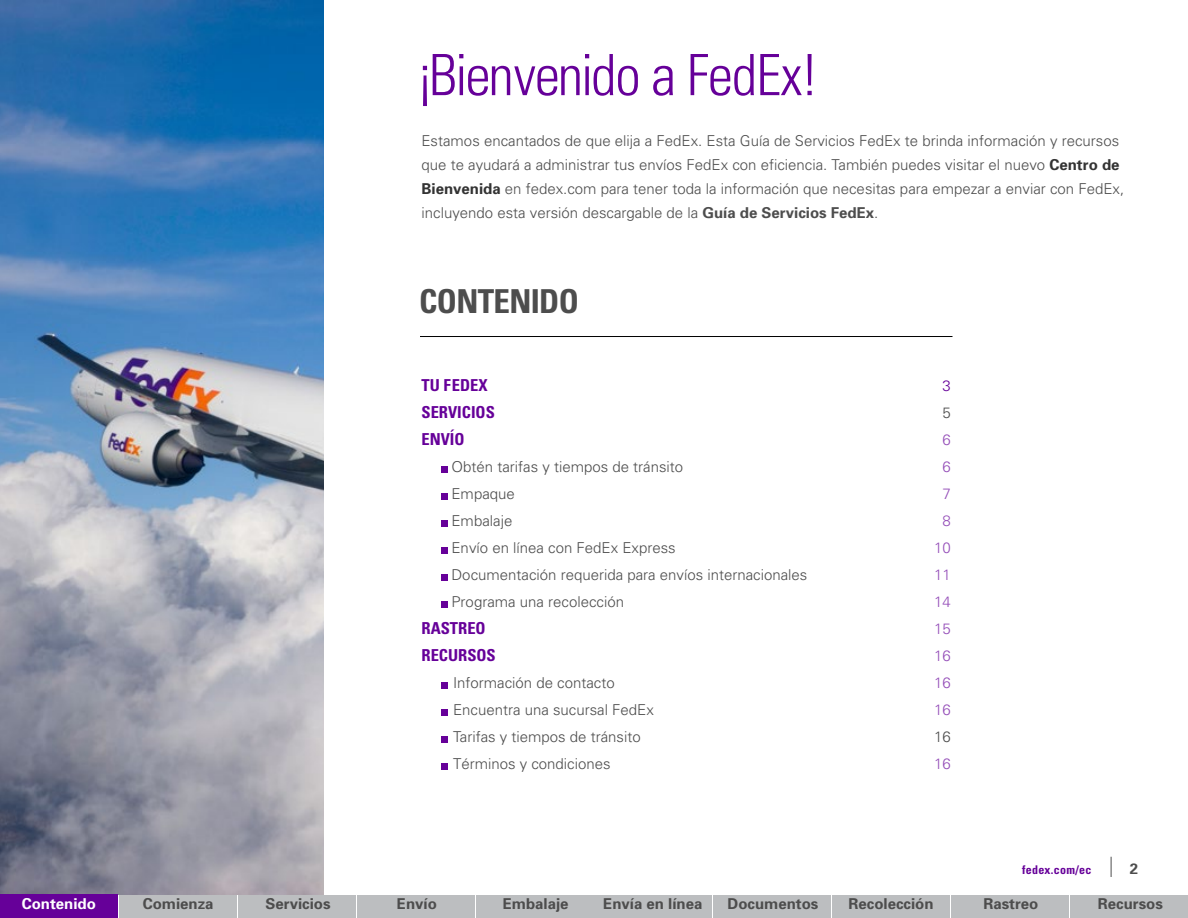
<style>
.page{position:relative;width:1188px;height:918px;background:#fff}
.page>*{position:absolute;margin:0;border:0;box-sizing:border-box;transform-origin:0 0}
.t1{font:300 condensed 57px "Univers";letter-spacing:-.02em;color:#609}
.t2{font:700 condensed 33px "Univers";letter-spacing:-.02em;color:#4d4d4d}
.t3{font:700 condensed 16.5px "Univers";color:#609}
.t4{font:300 15px/24px "Univers";color:#4d4d4d}
.t5{font:700 15px "Univers";color:#4d4d4d}
.t6{font:300 15px "Univers";color:#944db8}
.t7{font:700 15px "Univers";color:#fff}
.t8{font:300 15px "Univers";color:#609}
.t9{font:700 condensed 12px "Univers";letter-spacing:.025em;color:#609}
.s1{font-weight:700;color:#333}
.s2{font-weight:700}
</style>
<div class="page">
<div style="left:119px;top:895px;width:118px;height:23px;background:#bcbec0"></div>
<div style="left:238px;top:895px;width:118px;height:23px;background:#bcbec0"></div>
<div style="left:357px;top:895px;width:117px;height:23px;background:#bcbec0"></div>
<div style="left:476px;top:895px;width:117px;height:23px;background:#bcbec0"></div>
<div style="left:595px;top:895px;width:117px;height:23px;background:#bcbec0"></div>
<div style="left:714px;top:895px;width:117px;height:23px;background:#bcbec0"></div>
<div style="left:832px;top:895px;width:118px;height:23px;background:#bcbec0"></div>
<div style="left:951px;top:895px;width:118px;height:23px;background:#bcbec0"></div>
<div style="left:1070px;top:895px;width:118px;height:23px;background:#bcbec0"></div>
<svg style="left:1111px;top:857px;width:1px;height:20px"></svg>
<div style="left:441px;top:466px;width:7px;height:6px;background:#609"></div>
<div style="left:441px;top:493px;width:7px;height:6px;background:#609"></div>
<div style="left:441px;top:520px;width:7px;height:6px;background:#609"></div>
<div style="left:441px;top:547px;width:7px;height:6px;background:#609"></div>
<div style="left:441px;top:574px;width:7px;height:6px;background:#609"></div>
<div style="left:441px;top:601px;width:7px;height:6px;background:#609"></div>
<div style="left:441px;top:682px;width:7px;height:6px;background:#609"></div>
<div style="left:441px;top:709px;width:7px;height:6px;background:#609"></div>
<div style="left:441px;top:736px;width:7px;height:6px;background:#609"></div>
<div style="left:441px;top:763px;width:7px;height:6px;background:#609"></div>
<hr style="left:420px;top:336px;width:532px;height:1px;background:#000">
<img style="left:0;top:0;width:324px;height:895px">
<div style="left:0;top:895px;width:117px;height:23px;background:#609"></div>
<p class="t7" style="left:22px;top:895px;width:76px">Contenido</p>
<h1 class="t1" style="left:416px;top:41px;width:405px">¡Bienvenido a FedEx!</h1>
<p class="t4" style="left:422px;top:129px;width:704px">Estamos encantados de que elija a FedEx. Esta Guía de Servicios FedEx te brinda información y recursos que te ayudará a administrar tus envíos FedEx con eficiencia. También puedes visitar el nuevo <span class="s1">Centro de Bienvenida</span> en fedex.com para tener toda la información que necesitas para empezar a enviar con FedEx, incluyendo esta versión descargable de la <span class="s2">Guía de Servicios FedEx</span>.</p>
<h2 class="t2" style="left:419px;top:281px;width:161px">CONTENIDO</h2>
<p class="t3" style="left:422px;top:375px;width:68px">TU FEDEX</p>
<p class="t8" style="left:943px;top:377px;width:10px">3</p>
<p class="t3" style="left:422px;top:402px;width:75px">SERVICIOS</p>
<p class="t4" style="left:943px;top:401px;width:10px">5</p>
<p class="t3" style="left:422px;top:429px;width:45px">ENVÍO</p>
<p class="t6" style="left:943px;top:431px;width:10px">6</p>
<p class="t4" style="left:452px;top:455px;width:233px">Obtén tarifas y tiempos de tránsito</p>
<p class="t6" style="left:943px;top:458px;width:10px">6</p>
<p class="t4" style="left:452px;top:482px;width:65px">Empaque</p>
<p class="t6" style="left:943px;top:485px;width:10px">7</p>
<p class="t4" style="left:452px;top:509px;width:62px">Embalaje</p>
<p class="t6" style="left:943px;top:512px;width:10px">8</p>
<p class="t4" style="left:452px;top:536px;width:226px">Envío en línea con FedEx Express</p>
<p class="t6" style="left:934px;top:539px;width:18px">10</p>
<p class="t4" style="left:452px;top:563px;width:357px">Documentación requerida para envíos internacionales</p>
<p class="t6" style="left:934px;top:566px;width:18px">11</p>
<p class="t4" style="left:452px;top:590px;width:174px">Programa una recolección</p>
<p class="t6" style="left:934px;top:593px;width:18px">14</p>
<p class="t3" style="left:422px;top:618px;width:66px">RASTREO</p>
<p class="t6" style="left:934px;top:620px;width:18px">15</p>
<p class="t3" style="left:422px;top:645px;width:76px">RECURSOS</p>
<p class="t6" style="left:934px;top:647px;width:18px">16</p>
<p class="t4" style="left:453px;top:671px;width:163px">Información de contacto</p>
<p class="t6" style="left:934px;top:674px;width:18px">16</p>
<p class="t4" style="left:453px;top:698px;width:202px">Encuentra una sucursal FedEx</p>
<p class="t6" style="left:934px;top:701px;width:18px">16</p>
<p class="t4" style="left:453px;top:725px;width:189px">Tarifas y tiempos de tránsito</p>
<p class="t4" style="left:934px;top:725px;width:18px">16</p>
<p class="t4" style="left:453px;top:752px;width:159px">Términos y condiciones</p>
<p class="t6" style="left:934px;top:755px;width:18px">16</p>
<p class="t9" style="left:1022px;top:862px;width:71px">fedex.com/ec</p>
<p class="t5" style="left:1130px;top:859px;width:10px">2</p>
<p class="t5" style="left:143px;top:895px;width:72px">Comienza</p>
<p class="t5" style="left:266px;top:895px;width:67px">Servicios</p>
<p class="t5" style="left:397px;top:895px;width:42px">Envío</p>
<p class="t5" style="left:503px;top:895px;width:67px">Embalaje</p>
<p class="t5" style="left:603px;top:895px;width:101px">Envía en línea</p>
<p class="t5" style="left:728px;top:895px;width:92px">Documentos</p>
<p class="t5" style="left:848px;top:895px;width:87px">Recolección</p>
<p class="t5" style="left:983px;top:895px;width:57px">Rastreo</p>
<p class="t5" style="left:1098px;top:895px;width:67px">Recursos</p>
</div>
